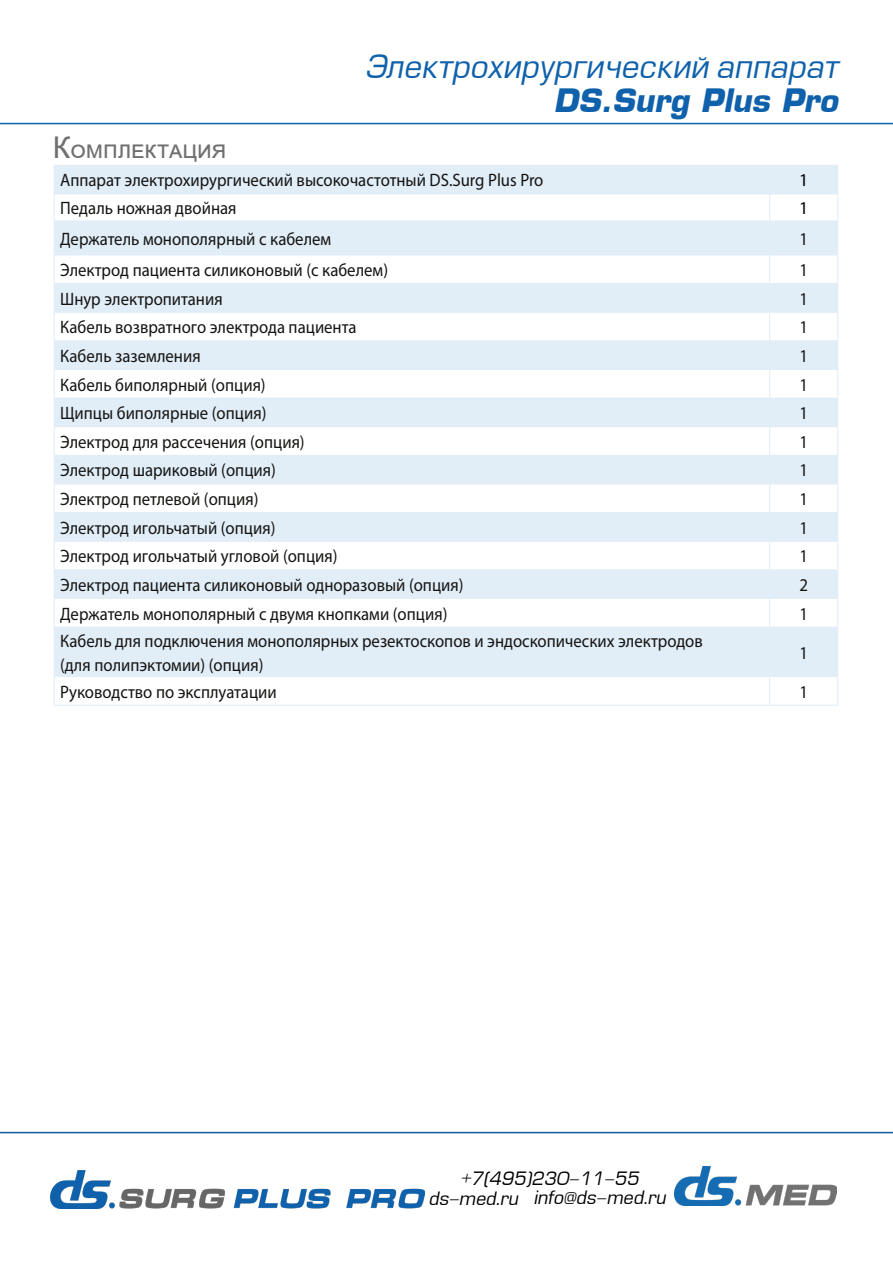
<style>
.page{position:relative;width:893px;height:1263px;background:#fff}
.page>*{position:absolute;margin:0;border:0;box-sizing:border-box;transform-origin:0 0}
.t1{font:italic 31.5px "Europe";color:#0f61ab}
.t2{font:italic 700 31.5px "Europe";color:#0f61ab}
.t3{font:24px "Arial";color:#706f6f}
.t4{font:18px/24px "Myriad Pro";color:#151412;scale:.93 1}
.t5{font:italic 18px/19.6px "Europe";color:#000}
.t6{font:18px "Myriad Pro";color:#000}
.s1{font-size:30px}
</style>
<div class="page">
<hr style="left:0;top:1132px;width:893px;height:1px;background:#1558a5">
<img style="left:674px;top:1167px;width:162px;height:38px">
<hr style="left:0;top:123px;width:893px;height:1px;background:#0f61ab">
<img style="left:51px;top:1171px;width:373px;height:38px">
<svg style="left:55px;top:166px;width:782px;height:510px;fill:#e1edf7"></svg>
<hr style="left:54px;top:165px;width:716px;height:1px;background:#e1edf7">
<hr style="left:770px;top:165px;width:68px;height:1px;background:#e1edf7">
<hr style="left:54px;top:194px;width:716px;height:1px;background:#e1edf7">
<svg style="left:54px;top:166px;width:1px;height:55px"></svg>
<hr style="left:770px;top:194px;width:68px;height:1px;background:#e1edf7">
<svg style="left:769px;top:166px;width:1px;height:55px"></svg>
<svg style="left:837px;top:166px;width:1px;height:55px"></svg>
<hr style="left:54px;top:221px;width:716px;height:1px;background:#e1edf7">
<hr style="left:54px;top:221px;width:1px;height:34px;background:#e1edf7">
<hr style="left:770px;top:221px;width:68px;height:1px;background:#e1edf7">
<hr style="left:769px;top:221px;width:1px;height:34px;background:#e1edf7">
<hr style="left:837px;top:221px;width:1px;height:34px;background:#e1edf7">
<hr style="left:54px;top:255px;width:716px;height:1px;background:#e1edf7">
<hr style="left:770px;top:255px;width:68px;height:1px;background:#e1edf7">
<hr style="left:54px;top:283px;width:716px;height:1px;background:#e1edf7">
<hr style="left:770px;top:283px;width:68px;height:1px;background:#e1edf7">
<hr style="left:54px;top:312px;width:716px;height:1px;background:#e1edf7">
<hr style="left:770px;top:312px;width:68px;height:1px;background:#e1edf7">
<hr style="left:54px;top:341px;width:716px;height:1px;background:#e1edf7">
<hr style="left:770px;top:341px;width:68px;height:1px;background:#e1edf7">
<hr style="left:54px;top:369px;width:716px;height:1px;background:#e1edf7">
<hr style="left:770px;top:369px;width:68px;height:1px;background:#e1edf7">
<hr style="left:54px;top:398px;width:716px;height:1px;background:#e1edf7">
<hr style="left:770px;top:398px;width:68px;height:1px;background:#e1edf7">
<hr style="left:54px;top:426px;width:716px;height:1px;background:#e1edf7">
<hr style="left:770px;top:426px;width:68px;height:1px;background:#e1edf7">
<hr style="left:54px;top:455px;width:716px;height:1px;background:#e1edf7">
<hr style="left:770px;top:455px;width:68px;height:1px;background:#e1edf7">
<hr style="left:54px;top:484px;width:716px;height:1px;background:#e1edf7">
<hr style="left:770px;top:484px;width:68px;height:1px;background:#e1edf7">
<hr style="left:54px;top:512px;width:716px;height:1px;background:#e1edf7">
<hr style="left:770px;top:512px;width:68px;height:1px;background:#e1edf7">
<hr style="left:54px;top:541px;width:716px;height:1px;background:#e1edf7">
<hr style="left:770px;top:541px;width:68px;height:1px;background:#e1edf7">
<hr style="left:54px;top:570px;width:716px;height:1px;background:#e1edf7">
<hr style="left:770px;top:570px;width:68px;height:1px;background:#e1edf7">
<hr style="left:54px;top:598px;width:716px;height:1px;background:#e1edf7">
<svg style="left:54px;top:256px;width:1px;height:371px"></svg>
<hr style="left:770px;top:598px;width:68px;height:1px;background:#e1edf7">
<svg style="left:769px;top:256px;width:1px;height:371px"></svg>
<svg style="left:837px;top:256px;width:1px;height:371px"></svg>
<hr style="left:54px;top:627px;width:716px;height:1px;background:#e1edf7">
<hr style="left:54px;top:627px;width:1px;height:49px;background:#e1edf7">
<hr style="left:770px;top:627px;width:68px;height:1px;background:#e1edf7">
<hr style="left:769px;top:627px;width:1px;height:49px;background:#e1edf7">
<hr style="left:837px;top:627px;width:1px;height:49px;background:#e1edf7">
<hr style="left:54px;top:676px;width:716px;height:1px;background:#e1edf7">
<svg style="left:54px;top:677px;width:1px;height:28px"></svg>
<hr style="left:770px;top:676px;width:68px;height:1px;background:#e1edf7">
<svg style="left:769px;top:677px;width:1px;height:28px"></svg>
<svg style="left:837px;top:677px;width:1px;height:28px"></svg>
<hr style="left:54px;top:705px;width:716px;height:1px;background:#e1edf7">
<hr style="left:770px;top:705px;width:68px;height:1px;background:#e1edf7">
<h1 class="t1" style="left:365px;top:50px;width:475px">Электрохирургический аппарат</h1>
<h1 class="t2" style="left:554px;top:82px;width:286px">DS.Surg Plus Pro</h1>
<h2 class="t3" style="left:53px;top:133px;width:175px"><span class="s1">К</span>омплектация</h2>
<p class="t4" style="left:60px;top:168px;width:521px">Аппарат электрохирургический высокочастотный DS.Surg Plus Pro</p>
<p class="t6" style="left:799px;top:169px;width:11px">1</p>
<p class="t4" style="left:60px;top:196px;width:191px">Педаль ножная двойная</p>
<p class="t6" style="left:799px;top:197px;width:11px">1</p>
<p class="t4" style="left:60px;top:226px;width:293px">Держатель монополярный с кабелем</p>
<p class="t4" style="left:799px;top:226px;width:11px">1</p>
<p class="t4" style="left:60px;top:258px;width:354px">Электрод пациента силиконовый (с кабелем)</p>
<p class="t4" style="left:799px;top:258px;width:11px">1</p>
<p class="t4" style="left:60px;top:286px;width:176px">Шнур электропитания</p>
<p class="t4" style="left:799px;top:286px;width:11px">1</p>
<p class="t4" style="left:60px;top:315px;width:320px">Кабель возвратного электрода пациента</p>
<p class="t4" style="left:799px;top:315px;width:11px">1</p>
<p class="t4" style="left:60px;top:344px;width:153px">Кабель заземления</p>
<p class="t4" style="left:799px;top:344px;width:11px">1</p>
<p class="t4" style="left:60px;top:372px;width:223px">Кабель биполярный (опция)</p>
<p class="t4" style="left:799px;top:372px;width:11px">1</p>
<p class="t4" style="left:60px;top:401px;width:223px">Щипцы биполярные (опция)</p>
<p class="t4" style="left:799px;top:401px;width:11px">1</p>
<p class="t4" style="left:60px;top:429px;width:264px">Электрод для рассечения (опция)</p>
<p class="t4" style="left:799px;top:429px;width:11px">1</p>
<p class="t4" style="left:60px;top:458px;width:233px">Электрод шариковый (опция)</p>
<p class="t4" style="left:799px;top:458px;width:11px">1</p>
<p class="t4" style="left:60px;top:487px;width:215px">Электрод петлевой (опция)</p>
<p class="t4" style="left:799px;top:487px;width:11px">1</p>
<p class="t4" style="left:60px;top:515px;width:233px">Электрод игольчатый (опция)</p>
<p class="t4" style="left:799px;top:515px;width:11px">1</p>
<p class="t4" style="left:60px;top:544px;width:300px">Электрод игольчатый угловой (опция)</p>
<p class="t4" style="left:799px;top:544px;width:11px">1</p>
<p class="t4" style="left:60px;top:573px;width:435px">Электрод пациента силиконовый одноразовый (опция)</p>
<p class="t4" style="left:799px;top:573px;width:11px">2</p>
<p class="t4" style="left:60px;top:601px;width:418px">Держатель монополярный с двумя кнопками (опция)</p>
<p class="t4" style="left:799px;top:601px;width:11px">1</p>
<p class="t4" style="left:60px;top:628px;width:692px">Кабель для подключения монополярных резектоскопов и эндоскопических электродов (для полипэктомии) (опция)</p>
<p class="t4" style="left:799px;top:640px;width:11px">1</p>
<p class="t4" style="left:60px;top:679px;width:234px">Руководство по эксплуатации</p>
<p class="t4" style="left:799px;top:679px;width:11px">1</p>
<p class="t5" style="left:428px;top:1170px;width:212px;text-indent:32px">+7(495)230-11-55 ds-med.ru</p>
<p class="t5" style="left:533px;top:1188px;width:134px">info@ds-med.ru</p>
</div>
